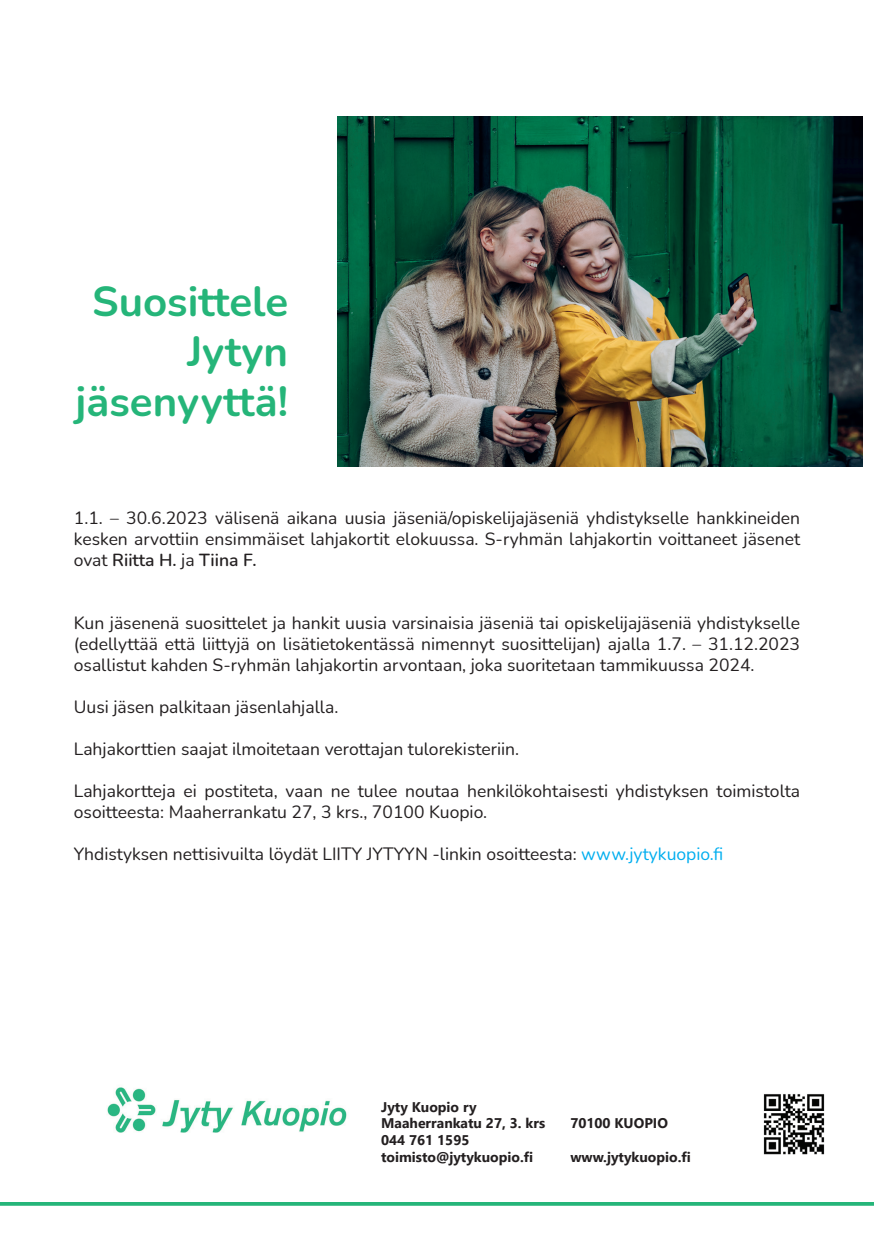
<style>
.page{position:relative;width:874px;height:1241px;background:#fff}
.page>*{position:absolute;margin:0;border:0;box-sizing:border-box;transform-origin:0 0}
.t1{font:700 42px/50.4px "Nunito";color:#25b579;text-align:right}
.t2{font:17.5px/21px "Nunito";color:#231f20;text-align:justify}
.t3{font:700 14px/16.8px "Segoe UI";color:#231f20}
.s1{font-weight:600}
.s2{color:#00aeef}
</style>
<div class="page">
<img style="left:763px;top:1094px;width:62px;height:61px">
<img style="left:107px;top:1087px;width:240px;height:46px">
<img style="left:337px;top:117px;width:525px;height:349px">
<hr style="left:0;top:1202px;width:873px;height:3px;background:#25b579">
<h1 class="t1" style="left:75px;top:274px;width:214px">Suosittele<br>Jytyn jäsenyyttä!</h1>
<p class="t2" style="left:74px;top:506px;width:727px">1.1. – 30.6.2023 välisenä aikana uusia jäseniä/opiskelijajäseniä yhdistykselle hankkineiden kesken arvottiin ensimmäiset lahjakortit elokuussa. S-ryhmän lahjakortin voittaneet jäsenet ovat <span class="s1">Riitta H.</span> ja <span class="s1">Tiina F.</span></p>
<p class="t2" style="left:74px;top:611px;width:727px">Kun jäsenenä suosittelet ja hankit uusia varsinaisia jäseniä tai opiskelijajäseniä yhdistykselle (edellyttää että liittyjä on lisätietokentässä nimennyt suosittelijan) ajalla 1.7. – 31.12.2023 osallistut kahden S-ryhmän lahjakortin arvontaan, joka suoritetaan tammikuussa 2024.</p>
<p class="t2" style="left:74px;top:695px;width:266px">Uusi jäsen palkitaan jäsenlahjalla.</p>
<p class="t2" style="left:74px;top:737px;width:446px">Lahjakorttien saajat ilmoitetaan verottajan tulorekisteriin.</p>
<p class="t2" style="left:74px;top:779px;width:727px">Lahjakortteja ei postiteta, vaan ne tulee noutaa henkilökohtaisesti yhdistyksen toimistolta osoitteesta: Maaherrankatu 27, 3 krs., 70100 Kuopio.</p>
<p class="t2" style="left:74px;top:842px;width:650px">Yhdistyksen nettisivuilta löydät LIITY JYTYYN -linkin osoitteesta: <span class="s2">www.jytykuopio.fi</span></p>
<p class="t3" style="left:381px;top:1096px;width:165px">Jyty Kuopio ry<br>Maaherrankatu 27, 3. krs</p>
<p class="t3" style="left:381px;top:1130px;width:153px">044 761 1595 toimisto@jytykuopio.fi</p>
<p class="t3" style="left:570px;top:1113px;width:99px">70100 KUOPIO</p>
<p class="t3" style="left:570px;top:1147px;width:122px">www.jytykuopio.fi</p>
</div>
